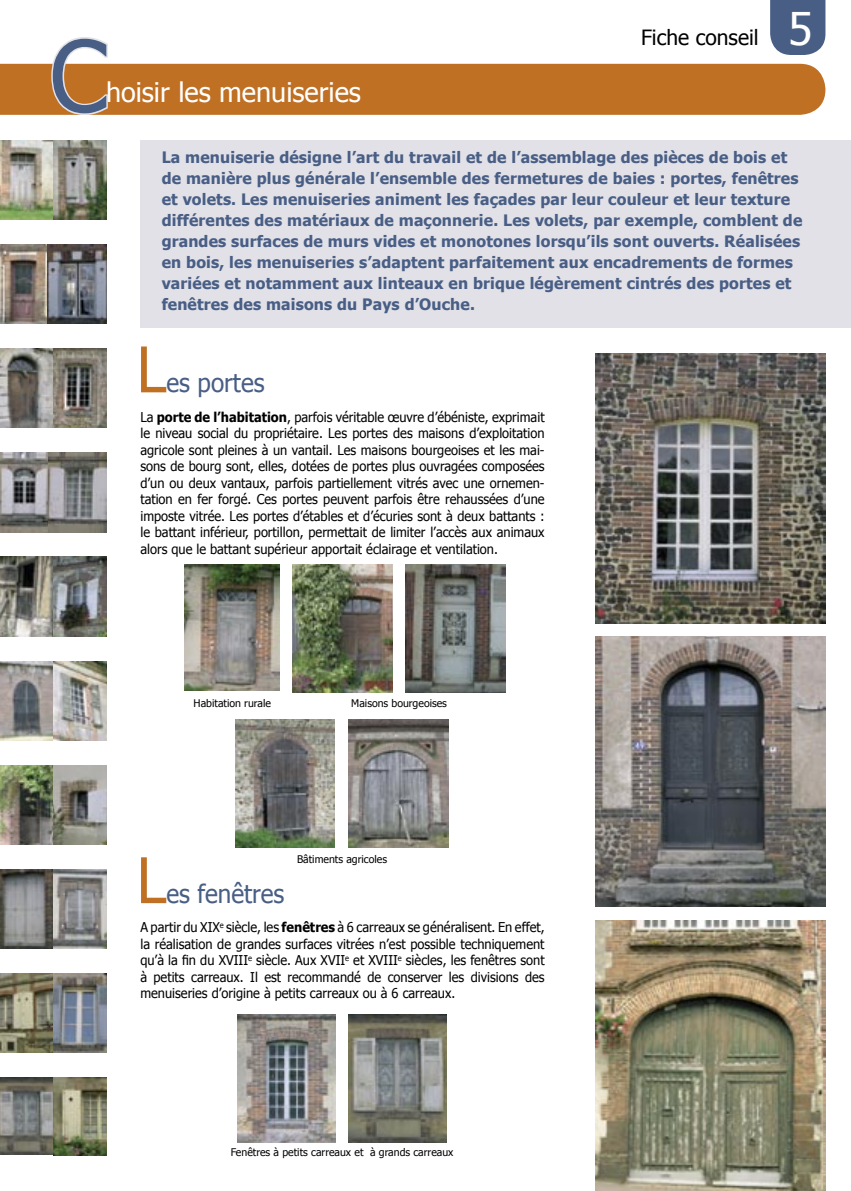
<style>
.page{position:relative;width:851px;height:1191px;background:#fff}
.page>*{position:absolute;margin:0;border:0;box-sizing:border-box;transform-origin:0 0}
.t1{font:99px "Tahoma";color:#485e85}
.t2{font:63px "Tahoma";color:#bf7023;scale:.95 1}
.t3{font:27px "Tahoma";color:#fff}
.t4{font:25.5px "Tahoma";color:#485e85;scale:.95 1}
.t5{font:21px "Tahoma";color:#000}
.t6{font:700 15.75px/21px "Tahoma";letter-spacing:.01em;color:#485e85}
.t7{font:13.5px/16.5px "Tahoma";color:#000;text-align:justify;scale:.95 1}
.t8{font:10.5px "Tahoma";color:#000}
.s1{font-size:45px;color:#fff}
.s2{font-weight:700}
</style>
<div class="page">
<svg style="left:770px;top:0;width:55px;height:55px;background:#53678c"></svg>
<div style="left:0;top:64px;width:825px;height:51px;background:#bf7023"></div>
<svg style="left:50px;top:37px;width:59px;height:78px"></svg>
<div style="left:140px;top:140px;width:710px;height:187px;background:#e2e1e8"></div>
<img style="left:349px;top:1014px;width:97px;height:128px">
<img style="left:237px;top:1014px;width:98px;height:128px">
<img style="left:0;top:140px;width:106px;height:80px">
<img style="left:0;top:244px;width:53px;height:80px">
<img style="left:0;top:349px;width:106px;height:79px">
<img style="left:0;top:453px;width:49px;height:79px">
<img style="left:49px;top:453px;width:57px;height:79px">
<img style="left:48px;top:245px;width:58px;height:79px">
<img style="left:0;top:557px;width:106px;height:79px">
<img style="left:0;top:661px;width:106px;height:79px">
<img style="left:0;top:765px;width:106px;height:79px">
<img style="left:0;top:869px;width:106px;height:79px">
<img style="left:0;top:973px;width:106px;height:79px">
<img style="left:0;top:1077px;width:106px;height:78px">
<img style="left:235px;top:720px;width:100px;height:127px">
<img style="left:349px;top:720px;width:99px;height:127px">
<img style="left:595px;top:353px;width:230px;height:270px">
<img style="left:595px;top:921px;width:230px;height:270px">
<img style="left:595px;top:636px;width:230px;height:270px">
<img style="left:292px;top:564px;width:100px;height:128px">
<img style="left:185px;top:564px;width:94px;height:127px">
<img style="left:405px;top:564px;width:100px;height:128px">
<h1 class="t1" style="left:50px;top:13px;width:60px">C</h1>
<h3 class="t3" style="left:106px;top:75px;width:256px">hoisir les menuiseries</h3>
<h3 class="t5" style="left:641px;top:24px;width:173px">Fiche conseil <span class="s1">5</span></h3>
<p class="t6" style="left:162px;top:146px;width:642px">La menuiserie désigne l’art du travail et de l’assemblage des pièces de bois et de manière plus générale l’ensemble des fermetures de baies : portes, fenêtres et volets. Les menuiseries animent les façades par leur couleur et leur texture différentes des matériaux de maçonnerie. Les volets, par exemple, comblent de grandes surfaces de murs vides et monotones lorsqu’ils sont ouverts. Réalisées en bois, les menuiseries s’adaptent parfaitement aux encadrements de formes variées et notamment aux linteaux en brique légèrement cintrés des portes et fenêtres des maisons du Pays d’Ouche.</p>
<h2 class="t2" style="left:137px;top:329px;width:33px">L</h2>
<h3 class="t4" style="left:166px;top:367px;width:105px">es portes</h3>
<p class="t7" style="left:140px;top:408px;width:427px">La <span class="s2">porte de l’habitation</span>, parfois véritable œuvre d’ébéniste, exprimait le niveau social du propriétaire. Les portes des maisons d’exploitation agricole sont pleines à un vantail. Les maisons bourgeoises et les mai&shy;sons de bourg sont, elles, dotées de portes plus ouvragées composées d’un ou deux vantaux, parfois partiellement vitrés avec une ornemen&shy;tation en fer forgé. Ces portes peuvent parfois être rehaussées d’une imposte vitrée. Les portes d’étables et d’écuries sont à deux battants : le battant inférieur, portillon, permettait de limiter l’accès aux animaux alors que le battant supérieur apportait éclairage et ventilation.</p>
<p class="t8" style="left:194px;top:696px;width:79px">Habitation rurale</p>
<p class="t8" style="left:351px;top:696px;width:97px">Maisons bourgeoises</p>
<p class="t8" style="left:297px;top:852px;width:91px">Bâtiments agricoles</p>
<h2 class="t2" style="left:137px;top:840px;width:33px">L</h2>
<h3 class="t4" style="left:166px;top:877px;width:126px">es fenêtres</h3>
<p class="t7" style="left:140px;top:918px;width:427px">A partir du XIX<sup>e</sup> siècle, les <span class="s2">fenêtres</span> à 6 carreaux se généralisent. En effet, la réalisation de grandes surfaces vitrées n’est possible techniquement qu’à la fin du XVIII<sup>e</sup> siècle. Aux XVII<sup>e</sup> et XVIII<sup>e</sup> siècles, les fenêtres sont à petits carreaux. Il est recommandé de conserver les divisions des menuiseries d’origine à petits carreaux ou à 6 carreaux.</p>
<p class="t8" style="left:231px;top:1146px;width:224px">Fenêtres à petits carreaux et à grands carreaux</p>
</div>
